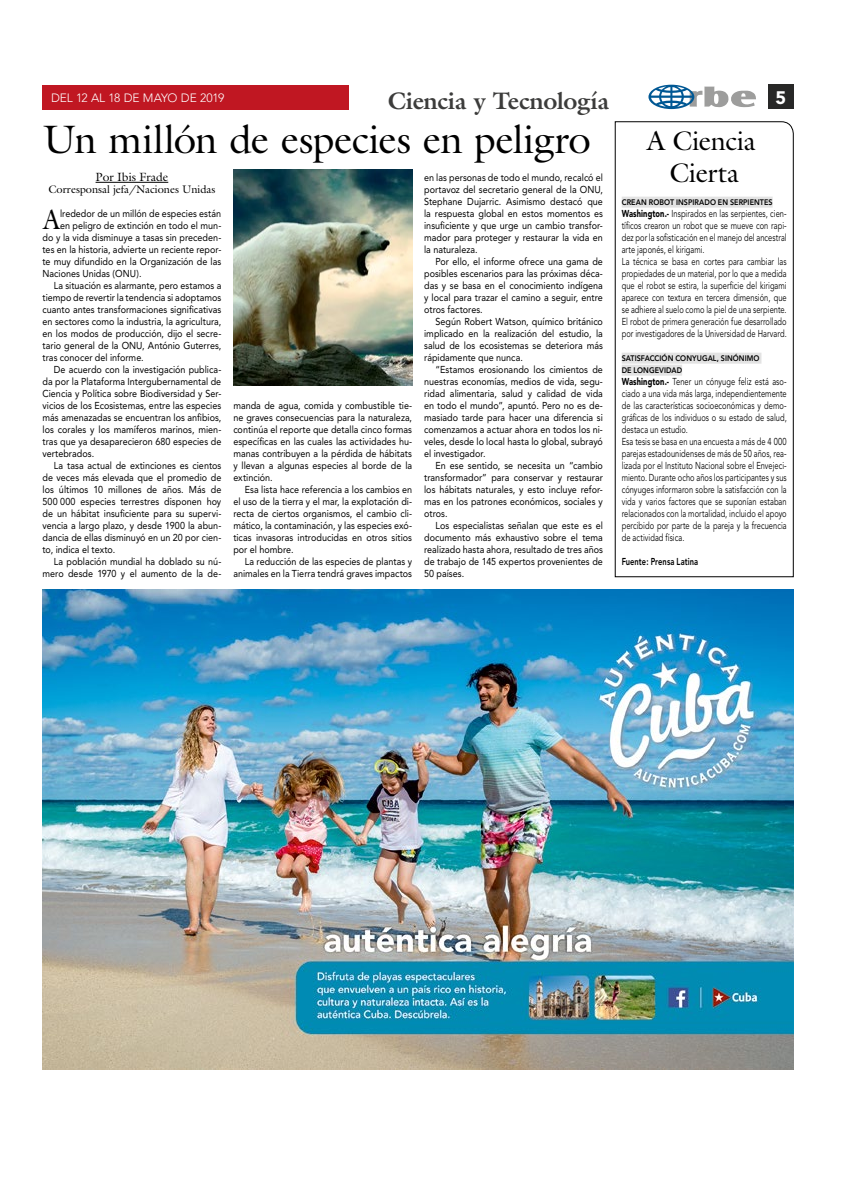
<style>
.page{position:relative;width:842px;height:1191px;background:#fff}
.page>*{position:absolute;margin:0;border:0;box-sizing:border-box;transform-origin:0 0}
.t1{font:40px "Galliard";letter-spacing:-.01em;color:#000}
.t2{font:27.6px "Galliard";color:#000;scale:.9 1}
.t3{font:27px/32.1px "Galliard";letter-spacing:-.01em;color:#000;text-align:center}
.t4{font:700 24px "Galliard";letter-spacing:-.005em;color:#3c3c3b}
.t5{font:900 18px "Avenir";color:#fff}
.t6{font:300 12px "Avenir";letter-spacing:-.015em;color:#fff}
.t7{font:12px "Galliard";color:#000}
.t8{font:11px "Galliard";color:#000}
.t9{font:10px/12px "Avenir";color:#000;text-align:justify;scale:.9 1}
.t10{font:10px/12px "Avenir";letter-spacing:.005em;color:#000;scale:.75 1}
.t11{font:800 10px "Avenir";letter-spacing:.005em;color:#000;scale:.75 1}
.t12{font:800 8px/12px "Avenir";letter-spacing:.005em;color:#000;scale:.9 1}
.s1{font-weight:900}
</style>
<div class="page">
<div style="left:43px;top:85px;width:306px;height:24px;background:#c01722"></div>
<div style="left:768px;top:85px;width:26px;height:24px;background:#282827"></div>
<svg style="left:648px;top:85px;width:108px;height:24px"></svg>
<img style="left:43px;top:589px;width:751px;height:480px">
<hr style="left:96px;top:182px;width:72px;height:1px;background:#000">
<svg style="left:614px;top:121px;width:180px;height:457px"></svg>
<img style="left:233px;top:169px;width:179px;height:216px">
<p class="t6" style="left:51px;top:90px;width:175px">DEL 12 AL 18 DE MAYO DE 2019</p>
<h3 class="t4" style="left:388px;top:85px;width:223px">Ciencia y Tecnología</h3>
<h3 class="t5" style="left:775px;top:87px;width:12px">5</h3>
<h1 class="t1" style="left:43px;top:114px;width:550px">Un millón de especies en peligro</h1>
<p class="t7" style="left:96px;top:169px;width:74px">Por Ibis Frade</p>
<p class="t8" style="left:49px;top:182px;width:168px">Corresponsal jefa/Naciones Unidas</p>
<p class="t9" style="left:424px;top:172px;width:200px">en las personas de todo el mundo, recalcó el portavoz del secretario general de la ONU, Stephane Dujarric. Asimismo destacó que la respuesta global en estos momentos es insuficiente y que urge un cambio transfor&shy;mador para proteger y restaurar la vida en la naturaleza.</p>
<p class="t9" style="left:424px;top:256px;width:200px;text-indent:11px">Por ello, el informe ofrece una gama de posibles escenarios para las próximas déca&shy;das y se basa en el conocimiento indígena y local para trazar el camino a seguir, entre otros factores.</p>
<p class="t9" style="left:424px;top:316px;width:200px;text-indent:11px">Según Robert Watson, químico británico implicado en la realización del estudio, la salud de los ecosistemas se deteriora más rápidamente que nunca.</p>
<p class="t9" style="left:424px;top:364px;width:200px;text-indent:11px">“Estamos erosionando los cimientos de nuestras economías, medios de vida, segu&shy;ridad alimentaria, salud y calidad de vida en todo el mundo”, apuntó. Pero no es de&shy;masiado tarde para hacer una diferencia si comenzamos a actuar ahora en todos los ni&shy;veles, desde lo local hasta lo global, subrayó el investigador.</p>
<p class="t9" style="left:424px;top:460px;width:200px;text-indent:11px">En ese sentido, se necesita un “cambio transformador” para conservar y restaurar los hábitats naturales, y esto incluye refor&shy;mas en los patrones económicos, sociales y otros.</p>
<p class="t9" style="left:424px;top:520px;width:200px;text-indent:11px">Los especialistas señalan que este es el documento más exhaustivo sobre el tema realizado hasta ahora, resultado de tres años de trabajo de 145 expertos provenientes de 50 países.</p>
<h2 class="t2" style="left:43px;top:202px;width:20px">A</h2>
<p class="t9" style="left:60px;top:208px;width:181px">lrededor de un millón de especies están</p>
<p class="t9" style="left:60px;top:220px;width:181px">en peligro de extinción en todo el mun-</p>
<p class="t9" style="left:43px;top:232px;width:200px">do y la vida disminuye a tasas sin preceden-</p>
<p class="t9" style="left:43px;top:244px;width:200px">tes en la historia, advierte un reciente repor-</p>
<p class="t9" style="left:43px;top:256px;width:200px">te muy difundido en la Organización de las</p>
<p class="t9" style="left:43px;top:268px;width:112px">Naciones Unidas (ONU).</p>
<p class="t9" style="left:54px;top:280px;width:188px">La situación es alarmante, pero estamos a</p>
<p class="t9" style="left:43px;top:292px;width:200px">tiempo de revertir la tendencia si adoptamos</p>
<p class="t9" style="left:43px;top:304px;width:200px">cuanto antes transformaciones significativas</p>
<p class="t9" style="left:43px;top:316px;width:200px">en sectores como la industria, la agricultura,</p>
<p class="t9" style="left:43px;top:328px;width:200px">en los modos de producción, dijo el secre-</p>
<p class="t9" style="left:43px;top:340px;width:200px">tario general de la ONU, António Guterres,</p>
<p class="t9" style="left:43px;top:352px;width:114px">tras conocer del informe.</p>
<p class="t9" style="left:54px;top:364px;width:188px">De acuerdo con la investigación publica-</p>
<p class="t9" style="left:43px;top:376px;width:200px">da por la Plataforma Intergubernamental de</p>
<p class="t9" style="left:43px;top:388px;width:200px">Ciencia y Política sobre Biodiversidad y Ser-</p>
<p class="t9" style="left:43px;top:400px;width:200px">vicios de los Ecosistemas, entre las especies</p>
<p class="t9" style="left:43px;top:412px;width:200px">más amenazadas se encuentran los anfibios,</p>
<p class="t9" style="left:43px;top:424px;width:200px">los corales y los mamíferos marinos, mien-</p>
<p class="t9" style="left:43px;top:436px;width:200px">tras que ya desaparecieron 680 especies de</p>
<p class="t9" style="left:43px;top:448px;width:59px">vertebrados.</p>
<p class="t9" style="left:54px;top:460px;width:188px">La tasa actual de extinciones es cientos</p>
<p class="t9" style="left:43px;top:472px;width:200px">de veces más elevada que el promedio de</p>
<p class="t9" style="left:43px;top:484px;width:200px">los últimos 10 millones de años. Más de</p>
<p class="t9" style="left:43px;top:496px;width:200px">500 000 especies terrestres disponen hoy</p>
<p class="t9" style="left:43px;top:508px;width:200px">de un hábitat insuficiente para su supervi-</p>
<p class="t9" style="left:43px;top:520px;width:200px">vencia a largo plazo, y desde 1900 la abun-</p>
<p class="t9" style="left:43px;top:532px;width:200px">dancia de ellas disminuyó en un 20 por cien-</p>
<p class="t9" style="left:43px;top:544px;width:82px">to, indica el texto.</p>
<p class="t9" style="left:54px;top:556px;width:188px">La población mundial ha doblado su nú-</p>
<p class="t9" style="left:43px;top:568px;width:200px">mero desde 1970 y el aumento de la de-</p>
<p class="t9" style="left:233px;top:400px;width:200px">manda de agua, comida y combustible tie&shy;ne graves consecuencias para la naturaleza, continúa el reporte que detalla cinco formas específicas en las cuales las actividades hu&shy;manas contribuyen a la pérdida de hábitats y llevan a algunas especies al borde de la extinción.</p>
<p class="t9" style="left:233px;top:484px;width:200px;text-indent:11px">Esa lista hace referencia a los cambios en el uso de la tierra y el mar, la explotación di&shy;recta de ciertos organismos, el cambio cli&shy;mático, la contaminación, y las especies exó&shy;ticas invasoras introducidas en otros sitios por el hombre.</p>
<p class="t9" style="left:233px;top:556px;width:200px;text-align:right">La reducción de las especies de plantas y animales en la Tierra tendrá graves impactos</p>
<h3 class="t3" style="left:647px;top:124px;width:111px">A Ciencia<br>Cierta</h3>
<p class="t12" style="left:622px;top:196px;width:169px">CREAN ROBOT INSPIRADO EN SERPIENTES</p>
<p class="t10" style="left:622px;top:208px;width:222px"><span class="s1">Washington.-</span> Inspirados en las serpientes, cien&shy;tíficos crearon un robot que se mueve con rapi&shy;dez por la sofisticación en el manejo del ancestral arte japonés, el kirigami.<br>La técnica se basa en cortes para cambiar las propiedades de un material, por lo que a medida que el robot se estira, la superficie del kirigami aparece con textura en tercera dimensión, que se adhiere al suelo como la piel de una serpiente.<br>El robot de primera generación fue desarrollado por investigadores de la Universidad de Harvard.</p>
<p class="t12" style="left:622px;top:352px;width:155px">SATISFACCIÓN CONYUGAL, SINÓNIMO<br>DE LONGEVIDAD</p>
<p class="t10" style="left:622px;top:376px;width:222px"><span class="s1">Washington.-</span> Tener un cónyuge feliz está aso&shy;ciado a una vida más larga, independientemente de las características socioeconómicas y demo&shy;gráficas de los individuos o su estado de salud, destaca un estudio.<br>Esa tesis se basa en una encuesta a más de 4 000 parejas estadounidenses de más de 50 años, rea&shy;lizada por el Instituto Nacional sobre el Envejeci&shy;miento. Durante ocho años los participantes y sus cónyuges informaron sobre la satisfacción con la vida y varios factores que se suponían estaban relacionados con la mortalidad, incluido el apoyo percibido por parte de la pareja y la frecuencia de actividad física.</p>
<p class="t11" style="left:622px;top:556px;width:103px">Fuente: Prensa Latina</p>
</div>
